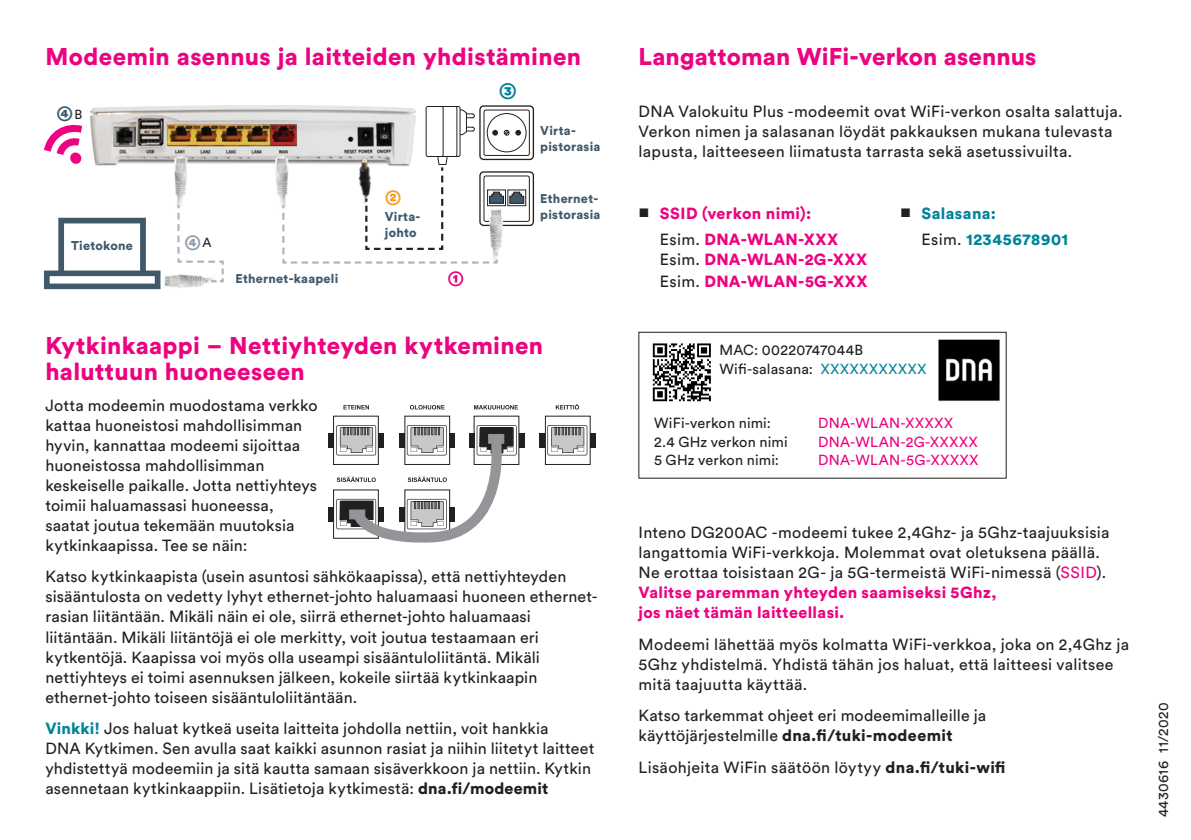
<style>
.page{position:relative;width:1191px;height:840px;background:#fff}
.page>*{position:absolute;margin:0;border:0;box-sizing:border-box;transform-origin:0 0}
.t1{font:900 24px/26px "Circular Std";letter-spacing:.015em;color:#ed0280}
.t2{font:900 22px "Circular Std";color:#00849a}
.t3{font:900 20.4px "Circular Std";color:#8f9caa}
.t4{font:900 20.4px "Circular Std";color:#3f596b}
.t5{font:900 20.4px "Circular Std";color:#f89a1c}
.t6{font:900 20.4px "Circular Std";color:#ed0280}
.t7{font:16px/20px "Circular Std";letter-spacing:.01em;color:#231f20}
.t8{font:900 16px/25.6px "Circular Std";letter-spacing:.025em;color:#ed0280}
.t9{font:900 16px/25.6px "Circular Std";letter-spacing:.035em;color:#00849a}
.t10{font:14.4px/18.4px "Circular Std";letter-spacing:.015em;color:#231f20}
.t11{font:14.4px "Circular Std";letter-spacing:.045em;color:#ed0280}
.t12{font:14px "Circular Std";letter-spacing:.03em;color:#231f20}
.t13{font:900 12.6px/15.8px "Circular Std";letter-spacing:.02em;color:#3f596b}
.s1{font-weight:400;font-size:13px;color:#231f20}
.s2{font-weight:900;color:#00849a}
.s3{font-weight:900}
.s4{font-weight:400;font-size:12px;color:#231f20}
.s5{font-weight:400;color:#231f20}
.s6{color:#00849a}
.s7{color:#ed0280}
.s8{font-weight:900;color:#ed0280}
</style>
<div class="page">
<img style="left:652px;top:339px;width:348px;height:63px">
<div style="left:638px;top:332px;width:368px;height:146px;border:1px solid #231f20"></div>
<div style="left:719px;top:343px;width:214px;height:63px;background:#fff"></div>
<img style="left:90px;top:105px;width:326px;height:61px">
<svg style="left:44px;top:218px;width:116px;height:71px"></svg>
<div style="left:479px;top:171px;width:55px;height:55px;border:1px solid #231f20;border-radius:4px"></div>
<div style="left:483px;top:175px;width:46px;height:46px;border:1px solid #231f20;border-radius:2px"></div>
<div style="left:507px;top:189px;width:19px;height:17px;border:1px solid #231f20"></div>
<svg style="left:460px;top:109px;width:15px;height:26px"></svg>
<div style="left:443px;top:106px;width:17px;height:50px;background:#a7a5a5;border-radius:2px"></div>
<div style="left:443px;top:106px;width:17px;height:51px;border:1px solid #231f20;border-radius:2px"></div>
<div style="left:440px;top:106px;width:17px;height:50px;background:#fff;border-radius:2px"></div>
<div style="left:439px;top:106px;width:18px;height:51px;border:1px solid #231f20;border-radius:2px"></div>
<div style="left:426px;top:106px;width:17px;height:50px;background:#fff;border-radius:2px"></div>
<div style="left:426px;top:106px;width:17px;height:51px;border:1px solid #231f20;border-radius:2px"></div>
<div style="left:479px;top:105px;width:55px;height:55px;border:1px solid #231f20;border-radius:4px"></div>
<div style="left:483px;top:110px;width:46px;height:46px;border:1px solid #231f20;border-radius:2px"></div>
<svg style="left:515px;top:130px;width:6px;height:5px"></svg>
<svg style="left:492px;top:129px;width:17px;height:7px"></svg>
<div style="left:487px;top:113px;width:39px;height:39px;border:1px solid #231f20;border-radius:50%"></div>
<img style="left:273px;top:156px;width:8px;height:45px">
<img style="left:169px;top:156px;width:19px;height:46px">
<img style="left:164px;top:275px;width:43px;height:13px">
<img style="left:355px;top:144px;width:20px;height:3px">
<svg style="left:44px;top:124px;width:38px;height:40px"></svg>
<svg style="left:176px;top:202px;width:48px;height:81px"></svg>
<svg style="left:281px;top:147px;width:244px;height:117px"></svg>
<svg style="left:547px;top:425px;width:40px;height:30px"></svg>
<div style="left:329px;top:507px;width:5px;height:14px;background:#231f20"></div>
<div style="left:329px;top:433px;width:5px;height:14px;background:#231f20"></div>
<div style="left:540px;top:433px;width:5px;height:14px;background:#231f20"></div>
<div style="left:519px;top:433px;width:5px;height:14px;background:#231f20"></div>
<div style="left:590px;top:433px;width:5px;height:14px;background:#231f20"></div>
<div style="left:333px;top:489px;width:46px;height:49px;border:1px solid #231f20"></div>
<div style="left:333px;top:415px;width:46px;height:49px;border:1px solid #231f20"></div>
<svg style="left:343px;top:405px;width:26px;height:4px"></svg>
<svg style="left:410px;top:405px;width:34px;height:4px"></svg>
<svg style="left:474px;top:405px;width:44px;height:4px"></svg>
<svg style="left:556px;top:404px;width:23px;height:5px"></svg>
<svg style="left:336px;top:425px;width:182px;height:118px"></svg>
<h1 class="t1" style="left:45px;top:43px;width:537px">Modeemin asennus ja laitteiden yhdistäminen</h1>
<p class="t4" style="left:56px;top:100px;width:27px">➃<span class="s1">B</span></p>
<p class="t13" style="left:71px;top:238px;width:63px">Tietokone</p>
<p class="t3" style="left:184px;top:229px;width:29px">➃<span class="s1">A</span></p>
<p class="t13" style="left:235px;top:271px;width:104px">Ethernet-kaapeli</p>
<p class="t5" style="left:385px;top:184px;width:18px">➁</p>
<p class="t13" style="left:385px;top:209px;width:37px">Virta&shy;johto</p>
<p class="t6" style="left:447px;top:265px;width:18px">➀</p>
<h2 class="t2" style="left:499px;top:77px;width:20px">➂</h2>
<p class="t13" style="left:540px;top:122px;width:62px">Virta&shy;pistorasia</p>
<p class="t13" style="left:540px;top:191px;width:62px">Ethernet&shy;pistorasia</p>
<h1 class="t1" style="left:45px;top:331px;width:499px">Kytkinkaappi – Nettiyhteyden kytkeminen haluttuun huoneeseen</h1>
<p class="t7" style="left:45px;top:395px;width:274px">Jotta modeemin muodostama verkko kattaa huoneistosi mahdollisimman hyvin, kannattaa modeemi sijoittaa huoneistossa mahdollisimman keskeiselle paikalle. Jotta nettiyhteys toimii haluamassasi huoneessa, saatat joutua tekemään muutoksia kytkinkaapissa. Tee se näin:</p>
<p class="t7" style="left:45px;top:566px;width:553px">Katso kytkinkaapista (usein asuntosi sähkökaapissa), että nettiyhteyden sisääntulosta on vedetty lyhyt ethernet-johto haluamaasi huoneen ethernet&shy;rasian liitäntään. Mikäli näin ei ole, siirrä ethernet-johto haluamaasi liitäntään. Mikäli liitäntöjä ei ole merkitty, voit joutua testaamaan eri kytkentöjä. Kaapissa voi myös olla useampi sisääntuloliitäntä. Mikäli nettiyhteys ei toimi asennuksen jälkeen, kokeile siirtää kytkinkaapin ethernet-johto toiseen sisääntuloliitäntään.</p>
<p class="t7" style="left:45px;top:717px;width:550px"><span class="s2">Vinkki!</span> Jos haluat kytkeä useita laitteita johdolla nettiin, voit hankkia<br>DNA Kytkimen. Sen avulla saat kaikki asunnon rasiat ja niihin liitetyt laitteet yhdistettyä modeemiin ja sitä kautta samaan sisäverkkoon ja nettiin. Kytkin asennetaan kytkinkaappiin. Lisätietoja kytkimestä: <span class="s3">dna.fi/modeemit</span></p>
<h1 class="t1" style="left:638px;top:43px;width:399px">Langattoman WiFi-verkon asennus</h1>
<p class="t7" style="left:638px;top:101px;width:485px">DNA Valokuitu Plus -modeemit ovat WiFi-verkon osalta salattuja.<br>Verkon nimen ja salasanan löydät pakkauksen mukana tulevasta lapusta, laitteeseen liimatusta tarrasta sekä asetussivuilta.</p>
<p class="t8" style="left:660px;top:200px;width:180px;text-indent:-21px"><span class="s4">■</span> SSID (verkon nimi):<br><span class="s5">Esim.</span> DNA-WLAN-XXX</p>
<p class="t8" style="left:660px;top:247px;width:209px;line-height:22px"><span class="s5">Esim.</span> DNA-WLAN-2G-XXX<br><span class="s5">Esim.</span> DNA-WLAN-5G-XXX</p>
<p class="t9" style="left:921px;top:200px;width:148px;text-indent:-21px"><span class="s4">■</span> Salasana:<br><span class="s5">Esim.</span> 12345678901</p>
<p class="t10" style="left:719px;top:340px;width:208px">MAC: 00220747044B<br>Wifi-salasana: <span class="s6">XXXXXXXXXXX</span></p>
<p class="t10" style="left:654px;top:414px;width:118px">WiFi-verkon nimi:</p>
<p class="t11" style="left:818px;top:414px;width:136px">DNA-WLAN-XXXXX</p>
<p class="t10" style="left:654px;top:432px;width:135px">2.4 GHz verkon nimi</p>
<p class="t11" style="left:818px;top:433px;width:161px">DNA-WLAN-2G-XXXXX</p>
<p class="t10" style="left:654px;top:450px;width:127px">5 GHz verkon nimi:</p>
<p class="t11" style="left:818px;top:451px;width:162px">DNA-WLAN-5G-XXXXX</p>
<p class="t7" style="left:638px;top:522px;width:472px">Inteno DG200AC -modeemi tukee 2,4Ghz- ja 5Ghz-taajuuksisia langattomia WiFi-verkkoja. Molemmat ovat oletuksena päällä.<br>Ne erottaa toisistaan 2G- ja 5G-termeistä WiFi-nimessä (<span class="s7">SSID</span>).<br><span class="s8">Valitse paremman yhteyden saamiseksi 5Ghz,<br>jos näet tämän laitteellasi.</span></p>
<p class="t7" style="left:638px;top:633px;width:492px">Modeemi lähettää myös kolmatta WiFi-verkkoa, joka on 2,4Ghz ja<br>5Ghz yhdistelmä. Yhdistä tähän jos haluat, että laitteesi valitsee mitä taajuutta käyttää.</p>
<p class="t7" style="left:638px;top:705px;width:349px">Katso tarkemmat ohjeet eri modeemimalleille ja käyttöjärjestelmille <span class="s3">dna.fi/tuki-modeemit</span></p>
<p class="t7" style="left:638px;top:756px;width:368px">Lisäohjeita WiFin säätöön löytyy <span class="s3">dna.fi/tuki-wifi</span></p>
<p class="t12" style="left:1154px;top:816px;width:116px;rotate:-90deg">4430616 11/2020</p>
</div>
